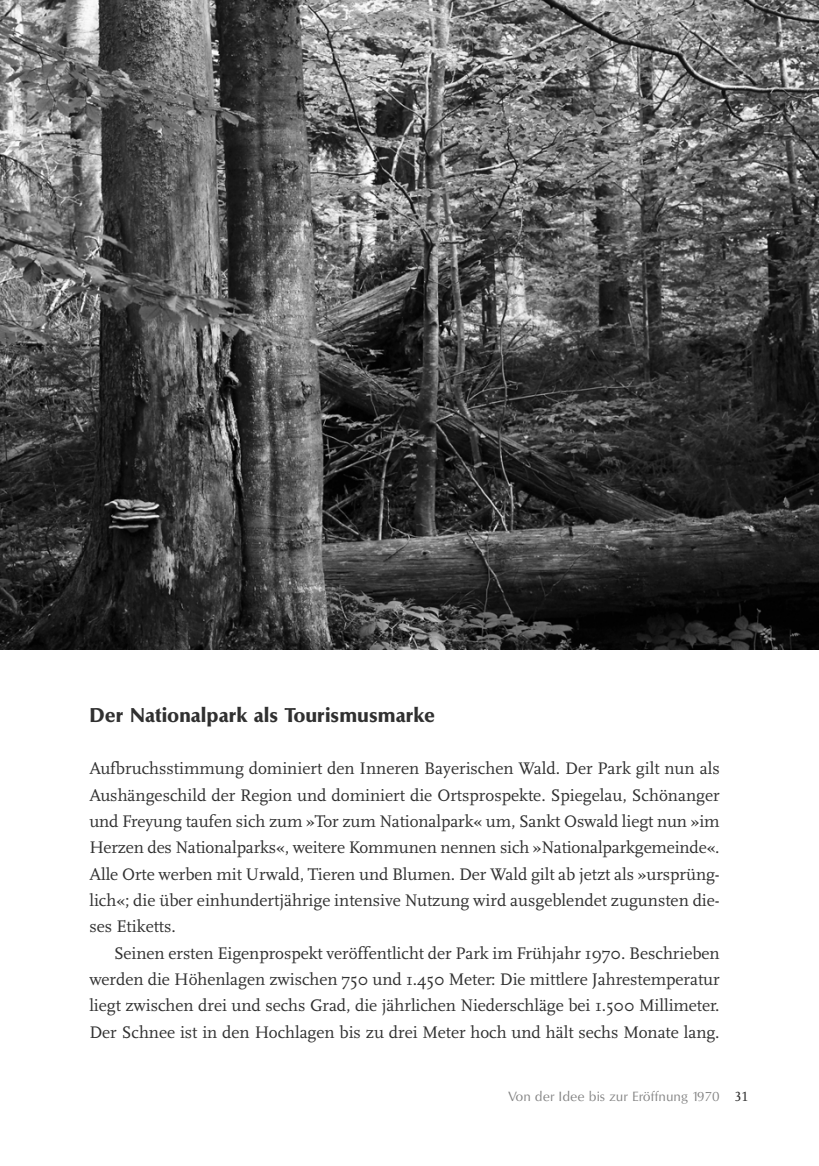
<style>
.page{position:relative;width:819px;height:1166px;background:#fff}
.page>*{position:absolute;margin:0;border:0;box-sizing:border-box;transform-origin:0 0}
.t1{font:700 21px "October SB";color:#303030}
.t2{font:17.5px/26.2px "Scala";color:#303030;text-align:justify}
.t3{font:14px "October SB";color:#828282}
.s1{font-family:"Scala LF";color:#303030}
</style>
<div class="page">
<img style="left:0;top:0;width:819px;height:649px">
<p class="t1" style="left:89px;top:707px;width:347px">Der Nationalpark als Tourismusmarke</p>
<p class="t2" style="left:89px;top:757px;width:632px">Aufbruchsstimmung dominiert den Inneren Bayerischen Wald. Der Park gilt nun als Aushängeschild der Region und dominiert die Ortsprospekte. Spiegelau, Schönanger und Freyung taufen sich zum »Tor zum Nationalpark« um, Sankt Oswald liegt nun »im Herzen des Nationalparks«, weitere Kommunen nennen sich »Nationalparkgemeinde«.<br>Alle Orte werben mit Urwald, Tieren und Blumen. Der Wald gilt ab jetzt als »ursprüng&shy;lich«; die über einhundertjährige intensive Nutzung wird ausgeblendet zugunsten die&shy;ses Etiketts.</p>
<p class="t2" style="left:89px;top:941px;width:632px;text-indent:25px">Seinen ersten Eigenprospekt veröffentlicht der Park im Frühjahr 1970. Beschrieben werden die Höhenlagen zwischen 750 und 1.450 Meter: Die mittlere Jahrestemperatur liegt zwischen drei und sechs Grad, die jährlichen Niederschläge bei 1.500 Millimeter.<br>Der Schnee ist in den Hochlagen bis zu drei Meter hoch und hält sechs Monate lang.</p>
<p class="t3" style="left:508px;top:1090px;width:242px">Von der Idee bis zur Eröffnung 1970 <span class="s1">31</span></p>
</div>
